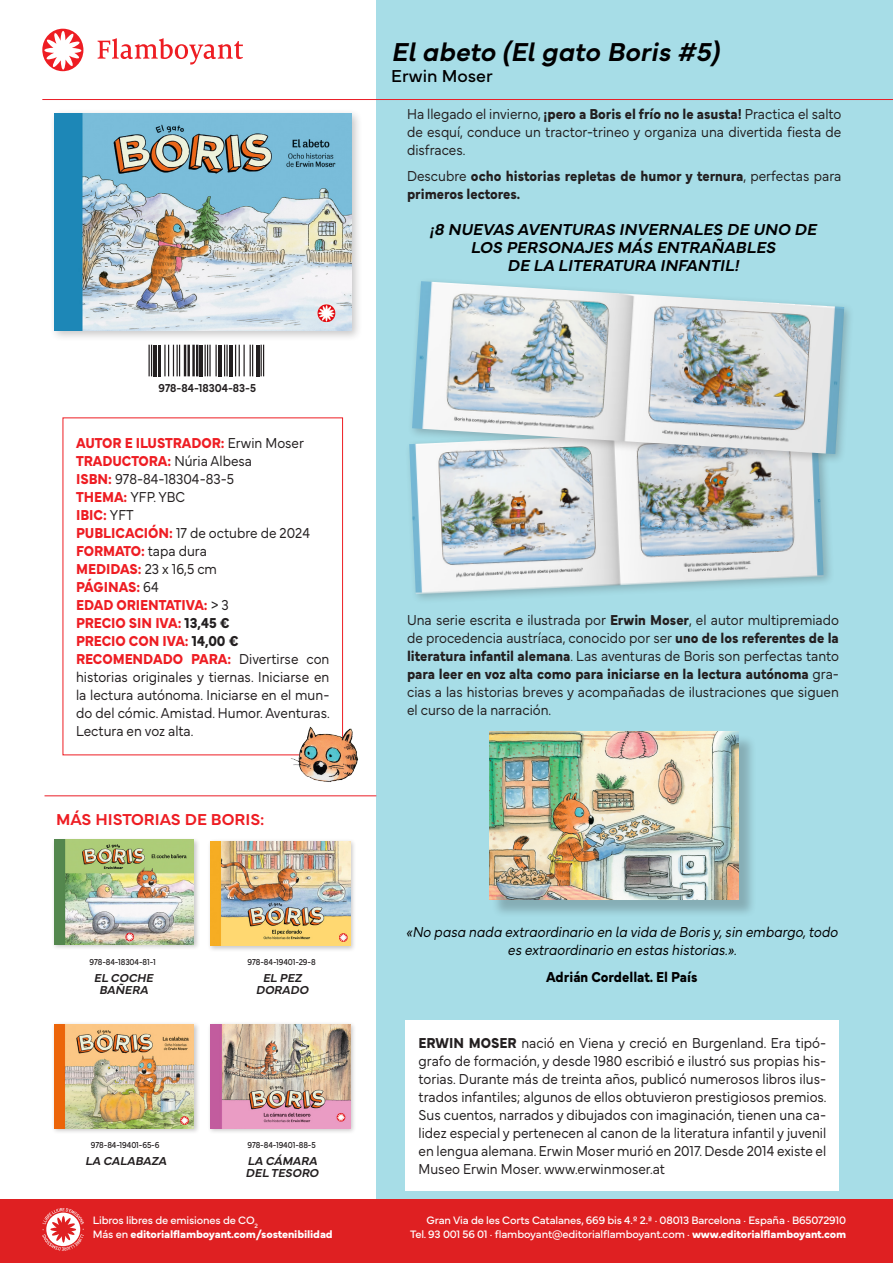
<style>
.page{position:relative;width:893px;height:1263px;background:#fff}
.page>*{position:absolute;margin:0;border:0;box-sizing:border-box;transform-origin:0 0}
.t1{font:italic 600 27px "Mundial";color:#000001}
.t2{font:18px "Mundial";color:#000001}
.Claim{font:italic 600 16.5px "Mundial";color:#000001}
.t3{font:600 16.5px "Mundial";color:#ee1d23}
.TXT_SEGUIT{font:300 15px/18px "Mundial";color:#231f20;text-align:justify;scale:.9 1}
.TXT_SEGUIT-2{font:700 15px "Mundial";color:#ee1d23;scale:.9 1}
.Text{font:300 15px/18px "Mundial";color:#231f20;text-align:justify;scale:.9 1}
.TXT_SEGUIT-3{font:italic 300 15px/18px "Mundial";color:#000001;text-align:center;scale:.9 1}
.Text-2{font:700 15px/18px "Mundial";color:#231f20;scale:.9 1}
.TXT_SEGUIT-4{font:700 15px "Mundial";color:#000001;scale:.9 1}
.SUBTITOL_LLIBRES_PETIT{font:italic 600 12px/12px "Mundial";color:#231f20;text-align:center}
.TXT_SEGUIT-5{font:600 12px "Mundial";color:#231f20;scale:.9 1}
.t4{font:11.25px/13.5px "Mundial";letter-spacing:-.015em;color:#fff;text-align:right}
.t5{font:700 11.25px/14.4px "Mundial";letter-spacing:-.015em;color:#fff}
.t6{font:9px "Mundial";letter-spacing:-.01em;color:#231f20;scale:.9 1}
.s1{font-weight:300;color:#231f20}
.s2{font-weight:700;color:#ee1d23}
.s3{color:#231f20}
.s4{font-weight:400}
.s5{font-weight:700}
.s6{font-weight:300}
</style>
<div class="page">
<div style="left:376px;top:0;width:517px;height:1263px;background:#a7dde7"></div>
<div style="left:0;top:1199px;width:893px;height:64px;background:#df2022"></div>
<svg style="left:42px;top:29px;width:42px;height:42px"></svg>
<svg style="left:98px;top:38px;width:145px;height:27px"></svg>
<hr style="left:42px;top:99px;width:851px;height:1px;background:#ea1d26">
<svg style="left:42px;top:1208px;width:42px;height:43px"></svg>
<div style="left:406px;top:1020px;width:433px;height:171px;background:#fff"></div>
<hr style="left:151px;top:345px;width:1px;height:31px;background:#231f20">
<hr style="left:149px;top:345px;width:1px;height:31px;background:#231f20">
<hr style="left:153px;top:345px;width:4px;height:31px;background:#231f20">
<hr style="left:158px;top:345px;width:3px;height:31px;background:#231f20">
<hr style="left:179px;top:345px;width:1px;height:31px;background:#231f20">
<hr style="left:177px;top:345px;width:1px;height:31px;background:#231f20">
<hr style="left:173px;top:345px;width:1px;height:31px;background:#231f20">
<hr style="left:168px;top:345px;width:1px;height:31px;background:#231f20">
<hr style="left:164px;top:345px;width:2px;height:31px;background:#231f20">
<hr style="left:196px;top:345px;width:2px;height:31px;background:#231f20">
<hr style="left:192px;top:345px;width:3px;height:31px;background:#231f20">
<hr style="left:187px;top:345px;width:3px;height:31px;background:#231f20">
<hr style="left:184px;top:345px;width:2px;height:31px;background:#231f20">
<hr style="left:200px;top:345px;width:3px;height:31px;background:#231f20">
<hr style="left:215px;top:345px;width:2px;height:31px;background:#231f20">
<hr style="left:209px;top:345px;width:2px;height:31px;background:#231f20">
<hr style="left:207px;top:345px;width:1px;height:31px;background:#231f20">
<hr style="left:205px;top:345px;width:1px;height:31px;background:#231f20">
<hr style="left:218px;top:345px;width:4px;height:31px;background:#231f20">
<hr style="left:226px;top:345px;width:2px;height:31px;background:#231f20">
<hr style="left:224px;top:345px;width:1px;height:31px;background:#231f20">
<hr style="left:229px;top:345px;width:4px;height:31px;background:#231f20">
<hr style="left:252px;top:345px;width:1px;height:31px;background:#231f20">
<hr style="left:250px;top:345px;width:1px;height:31px;background:#231f20">
<hr style="left:243px;top:345px;width:2px;height:31px;background:#231f20">
<hr style="left:239px;top:345px;width:1px;height:31px;background:#231f20">
<hr style="left:235px;top:345px;width:1px;height:31px;background:#231f20">
<hr style="left:256px;top:345px;width:3px;height:31px;background:#231f20">
<hr style="left:263px;top:345px;width:1px;height:31px;background:#231f20">
<hr style="left:261px;top:345px;width:1px;height:31px;background:#231f20">
<hr style="left:45px;top:795px;width:331px;height:1px;background:#ea1d26">
<div style="left:51px;top:837px;width:149px;height:113px;background:#231f20;opacity:.25"></div>
<img style="left:54px;top:840px;width:140px;height:104px">
<div style="left:49px;top:108px;width:313px;height:234px;background:#231f20;opacity:.25"></div>
<img style="left:54px;top:114px;width:297px;height:217px">
<div style="left:404px;top:422px;width:430px;height:183px;background:#231f20;opacity:.25"></div>
<img style="left:409px;top:465px;width:415px;height:129px">
<div style="left:407px;top:276px;width:448px;height:189px;background:#231f20;opacity:.25"></div>
<img style="left:412px;top:281px;width:432px;height:173px">
<img style="left:286px;top:719px;width:72px;height:63px">
<div style="left:207px;top:838px;width:149px;height:114px;background:#231f20;opacity:.25"></div>
<img style="left:210px;top:841px;width:140px;height:105px">
<div style="left:51px;top:1021px;width:149px;height:114px;background:#231f20;opacity:.25"></div>
<img style="left:54px;top:1024px;width:140px;height:104px">
<div style="left:207px;top:1021px;width:149px;height:114px;background:#231f20;opacity:.25"></div>
<img style="left:210px;top:1024px;width:140px;height:104px">
<div style="left:491px;top:734px;width:266px;height:184px;background:#231f20;opacity:.25"></div>
<img style="left:489px;top:731px;width:249px;height:169px">
<p class="TXT_SEGUIT-5" style="left:159px;top:379px;width:110px">978-84-18304-83-5</p>
<p class="TXT_SEGUIT-2" style="left:76px;top:431px;width:255px">AUTOR E ILUSTRADOR: <span class="s1">Erwin Moser</span></p>
<p class="TXT_SEGUIT-2" style="left:76px;top:449px;width:197px">TRADUCTORA: <span class="s1">Núria Albesa</span></p>
<p class="TXT_SEGUIT" style="left:76px;top:468px;width:177px"><span class="s2">ISBN:</span> 978-84-18304-83-5</p>
<p class="TXT_SEGUIT" style="left:76px;top:486px;width:123px"><span class="s2">THEMA:</span> YFP. YBC</p>
<p class="TXT_SEGUIT-2" style="left:76px;top:503px;width:66px">IBIC: <span class="s1">YFT</span></p>
<p class="TXT_SEGUIT" style="left:76px;top:522px;width:262px"><span class="s2">PUBLICACIÓN:</span> 17 de octubre de 2024</p>
<p class="TXT_SEGUIT-2" style="left:76px;top:539px;width:147px">FORMATO: <span class="s1">tapa dura</span></p>
<p class="TXT_SEGUIT" style="left:76px;top:558px;width:158px"><span class="s2">MEDIDAS:</span> 23 x 16,5 cm</p>
<p class="TXT_SEGUIT-2" style="left:76px;top:575px;width:93px">PÁGINAS: <span class="s1">64</span></p>
<p class="TXT_SEGUIT-2" style="left:76px;top:593px;width:171px">EDAD ORIENTATIVA: <span class="s1">&gt; 3</span></p>
<p class="TXT_SEGUIT-2" style="left:76px;top:611px;width:172px">PRECIO SIN IVA: <span class="s3">13,45 €</span></p>
<p class="TXT_SEGUIT-2" style="left:76px;top:629px;width:182px">PRECIO CON IVA: <span class="s3">14,00 €</span></p>
<p class="TXT_SEGUIT" style="left:76px;top:648px;width:283px"><span class="s2">RECOMENDADO PARA:</span> Divertirse con historias originales y tiernas. Iniciarse en la lectura autónoma. Iniciarse en el mun&shy;do del cómic. Amistad. Humor. Aventuras.<br>Lectura en voz alta.</p>
<p class="t3" style="left:56px;top:806px;width:210px">MÁS HISTORIAS DE BORIS:</p>
<p class="t6" style="left:90px;top:954px;width:75px">978-84-18304-81-1</p>
<p class="SUBTITOL_LLIBRES_PETIT" style="left:94px;top:971px;width:61px">EL COCHE<br>BAÑERA</p>
<p class="t6" style="left:91px;top:1138px;width:78px">978-84-19401-65-6</p>
<p class="SUBTITOL_LLIBRES_PETIT" style="left:85px;top:1153px;width:83px">LA CALABAZA</p>
<p class="t6" style="left:248px;top:955px;width:77px">978-84-19401-29-8</p>
<p class="SUBTITOL_LLIBRES_PETIT" style="left:256px;top:971px;width:54px">EL PEZ<br>DORADO</p>
<p class="t6" style="left:247px;top:1138px;width:78px">978-84-19401-88-5</p>
<p class="SUBTITOL_LLIBRES_PETIT" style="left:246px;top:1153px;width:74px;text-align:left">LA CÁMARA<br>DEL TESORO</p>
<p class="t5" style="left:93px;top:1212px;width:242px"><span class="s4">Libros libres de emisiones de CO</span><sub>2<br></sub><span class="s4">Más en</span> editorialflamboyant.com/sostenibilidad</p>
<p class="t1" style="left:391px;top:31px;width:330px">El abeto (El gato Boris #5)</p>
<p class="t2" style="left:391px;top:62px;width:103px">Erwin Moser</p>
<p class="Text" style="left:407px;top:103px;width:484px">Ha llegado el invierno, <span class="s5">¡pero a Boris el frío no le asusta!</span> Practica el salto de esquí, conduce un tractor-trineo y organiza una divertida fiesta de disfraces.</p>
<p class="Text-2" style="left:407px;top:166px;width:484px"><span class="s6">Descubre</span> ocho historias repletas de humor y ternura<span class="s6">, perfectas para </span>primeros lectores.</p>
<p class="Claim" style="left:430px;top:216px;width:388px">¡8 NUEVAS AVENTURAS INVERNALES DE UNO DE</p>
<p class="Claim" style="left:471px;top:234px;width:306px">LOS PERSONAJES MÁS ENTRAÑABLES</p>
<p class="Claim" style="left:507px;top:252px;width:233px">DE LA LITERATURA INFANTIL!</p>
<p class="TXT_SEGUIT" style="left:407px;top:609px;width:481px">Una serie escrita e ilustrada por <span class="s5">Erwin Moser</span>, el autor multipremiado de procedencia austríaca, conocido por ser <span class="s5">uno de los referentes de la literatura infantil alemana</span>. Las aventuras de Boris son perfectas tanto <span class="s5">para leer en voz alta como para iniciarse en la lectura autónoma</span> gra&shy;cias a las historias breves y acompañadas de ilustraciones que siguen el curso de la narración.</p>
<p class="TXT_SEGUIT-3" style="left:406px;top:922px;width:481px">«No pasa nada extraordinario en la vida de Boris y, sin embargo, todo es extraordinario en estas historias.».</p>
<p class="TXT_SEGUIT-4" style="left:546px;top:965px;width:170px">Adrián Cordellat. El País</p>
<p class="TXT_SEGUIT" style="left:419px;top:1032px;width:455px"><span class="s5">ERWIN MOSER</span> nació en Viena y creció en Burgenland. Era tipó&shy;grafo de formación, y desde 1980 escribió e ilustró sus propias his&shy;torias. Durante más de treinta años, publicó numerosos libros ilus&shy;trados infantiles; algunos de ellos obtuvieron prestigiosos premios.<br>Sus cuentos, narrados y dibujados con imaginación, tienen una ca&shy;lidez especial y pertenecen al canon de la literatura infantil y juvenil en lengua alemana. Erwin Moser murió en 2017. Desde 2014 existe el Museo Erwin Moser. www.erwinmoser.at</p>
<p class="t4" style="left:410px;top:1212px;width:437px">Gran Via de les Corts Catalanes, 669 bis 4.º 2.ª · 08013 Barcelona · España · B65072910<br>Tel. 93 001 56 01 · flamboyant@editorialflamboyant.com · <span class="s5">www.editorialflamboyant.com</span></p>
</div>
